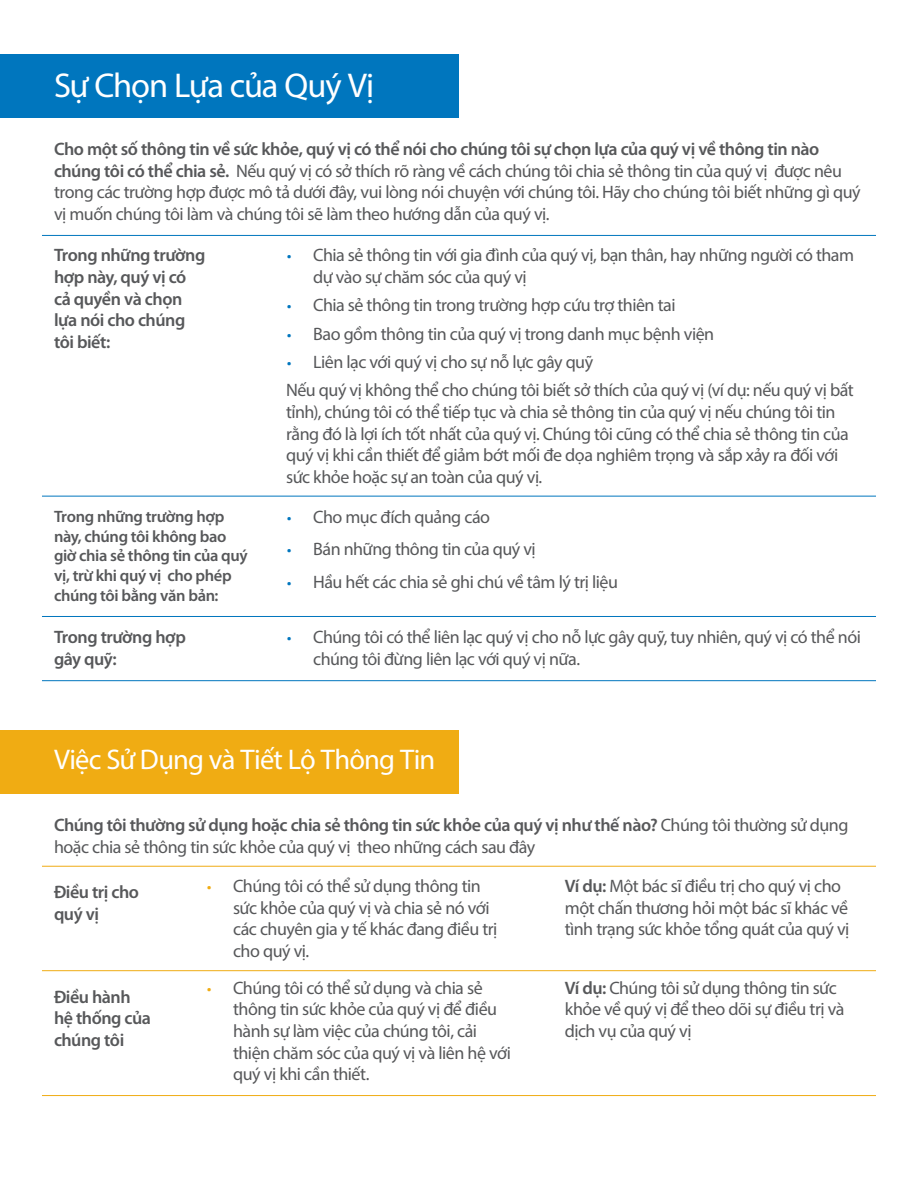
<style>
.page{position:relative;width:918px;height:1188px;background:#fff}
.page>*{position:absolute;margin:0;border:0;box-sizing:border-box;transform-origin:0 0}
.t1{font:34.5px "Myriad Pro";letter-spacing:-.03em;color:#fff}
.t2{font:28.5px "Myriad Pro";letter-spacing:-.03em;color:#fff}
.t3{font:18px/21.6px "Myriad Pro";letter-spacing:-.03em;color:#57585a}
.t4{font:600 18px/21.6px "Myriad Pro";letter-spacing:-.025em;color:#57585a}
.t5{font:600 16.5px/19.8px "Myriad Pro";letter-spacing:-.02em;color:#57585a}
.s1{font-weight:600}
.s2{font-family:"Tisa Sans OT";font-weight:300;color:#0076be}
.s3{font-family:"Tisa Sans OT";font-weight:300;color:#f0ac13}
</style>
<div class="page">
<div style="left:0;top:54px;width:458px;height:64px;background:#0076be"></div>
<div style="left:0;top:730px;width:458px;height:64px;background:#f0ac13"></div>
<hr style="left:42px;top:235px;width:834px;height:1px;background:#0076be">
<hr style="left:42px;top:866px;width:834px;height:1px;background:#f0ac13">
<hr style="left:42px;top:970px;width:834px;height:1px;background:#f0ac13">
<hr style="left:42px;top:1095px;width:834px;height:1px;background:#f0ac13">
<hr style="left:42px;top:496px;width:834px;height:1px;background:#0076be">
<hr style="left:42px;top:616px;width:834px;height:1px;background:#0076be">
<hr style="left:42px;top:680px;width:834px;height:1px;background:#0076be">
<p class="t1" style="left:54px;top:64px;width:322px">Sự Chọn Lựa của Quý Vị</p>
<p class="t3" style="left:54px;top:138px;width:808px"><span class="s1">Cho một số thông tin về sức khỏe, quý vị có thể nói cho chúng tôi sự chọn lựa của quý vị về thông tin nào chúng tôi có thể chia sẻ.</span> Nếu quý vị có sở thích rõ ràng về cách chúng tôi chia sẻ thông tin của quý vị được nêu trong các trường hợp được mô tả dưới đây, vui lòng nói chuyện với chúng tôi. Hãy cho chúng tôi biết những gì quý vị muốn chúng tôi làm và chúng tôi sẽ làm theo hướng dẫn của quý vị.</p>
<p class="t4" style="left:54px;top:244px;width:153px">Trong những trường hợp này, quý vị có</p>
<p class="t4" style="left:54px;top:287px;width:133px">cả quyền và chọn lựa nói cho chúng tôi biết:</p>
<p class="t5" style="left:54px;top:506px;width:195px">Trong những trường hợp này, chúng tôi không bao giờ chia sẻ thông tin của quý vị, trừ khi quý vị cho phép chúng tôi bằng văn bản:</p>
<p class="t4" style="left:54px;top:626px;width:133px">Trong trường hợp gây quỹ:</p>
<p class="t3" style="left:313px;top:244px;width:542px;text-indent:-27px"><span class="s2">•</span> Chia sẻ thông tin với gia đình của quý vị, bạn thân, hay những người có tham dự vào sự chăm sóc của quý vị</p>
<p class="t3" style="left:286px;top:294px;width:391px"><span class="s2">•</span> Chia sẻ thông tin trong trường hợp cứu trợ thiên tai</p>
<p class="t3" style="left:286px;top:323px;width:430px"><span class="s2">•</span> Bao gồm thông tin của quý vị trong danh mục bệnh viện</p>
<p class="t3" style="left:286px;top:351px;width:309px"><span class="s2">•</span> Liên lạc với quý vị cho sự nỗ lực gây quỹ</p>
<p class="t3" style="left:286px;top:379px;width:569px">Nếu quý vị không thể cho chúng tôi biết sở thích của quý vị (ví dụ: nếu quý vị bất tỉnh), chúng tôi có thể tiếp tục và chia sẻ thông tin của quý vị nếu chúng tôi tin rằng đó là lợi ích tốt nhất của quý vị. Chúng tôi cũng có thể chia sẻ thông tin của quý vị khi cần thiết để giảm bớt mối đe dọa nghiêm trọng và sắp xảy ra đối với sức khỏe hoặc sự an toàn của quý vị.</p>
<p class="t3" style="left:286px;top:506px;width:205px"><span class="s2">•</span> Cho mục đích quảng cáo</p>
<p class="t3" style="left:286px;top:538px;width:251px"><span class="s2">•</span> Bán những thông tin của quý vị</p>
<p class="t3" style="left:286px;top:571px;width:333px"><span class="s2">•</span> Hầu hết các chia sẻ ghi chú về tâm lý trị liệu</p>
<p class="t3" style="left:313px;top:626px;width:549px;text-indent:-27px"><span class="s2">•</span> Chúng tôi có thể liên lạc quý vị cho nỗ lực gây quỹ, tuy nhiên, quý vị có thể nói chúng tôi đừng liên lạc với quý vị nữa.</p>
<p class="t2" style="left:54px;top:742px;width:383px">Việc Sử Dụng và Tiết Lộ Thông Tin</p>
<p class="t3" style="left:54px;top:814px;width:796px"><span class="s1">Chúng tôi thường sử dụng hoặc chia sẻ thông tin sức khỏe của quý vị như thế nào?</span> Chúng tôi thường sử dụng hoặc chia sẻ thông tin sức khỏe của quý vị theo những cách sau đây</p>
<p class="t4" style="left:54px;top:881px;width:87px">Điều trị cho quý vị</p>
<p class="t4" style="left:54px;top:985px;width:99px">Điều hành hệ thống của chúng tôi</p>
<p class="t3" style="left:233px;top:875px;width:266px;text-indent:-27px"><span class="s3">•</span> Chúng tôi có thể sử dụng thông tin sức khỏe của quý vị và chia sẻ nó với các chuyên gia y tế khác đang điều trị cho quý vị.</p>
<p class="t3" style="left:233px;top:977px;width:279px;text-indent:-27px"><span class="s3">•</span> Chúng tôi có thể sử dụng và chia sẻ thông tin sức khỏe của quý vị để điều hành sự làm việc của chúng tôi, cải thiện chăm sóc của quý vị và liên hệ với quý vị khi cần thiết.</p>
<p class="t3" style="left:565px;top:875px;width:286px"><span class="s1">Ví dụ:</span> Một bác sĩ điều trị cho quý vị cho một chấn thương hỏi một bác sĩ khác về tình trạng sức khỏe tổng quát của quý vị</p>
<p class="t3" style="left:565px;top:977px;width:281px"><span class="s1">Ví dụ:</span> Chúng tôi sử dụng thông tin sức khỏe về quý vị để theo dõi sự điều trị và dịch vụ của quý vị</p>
</div>
